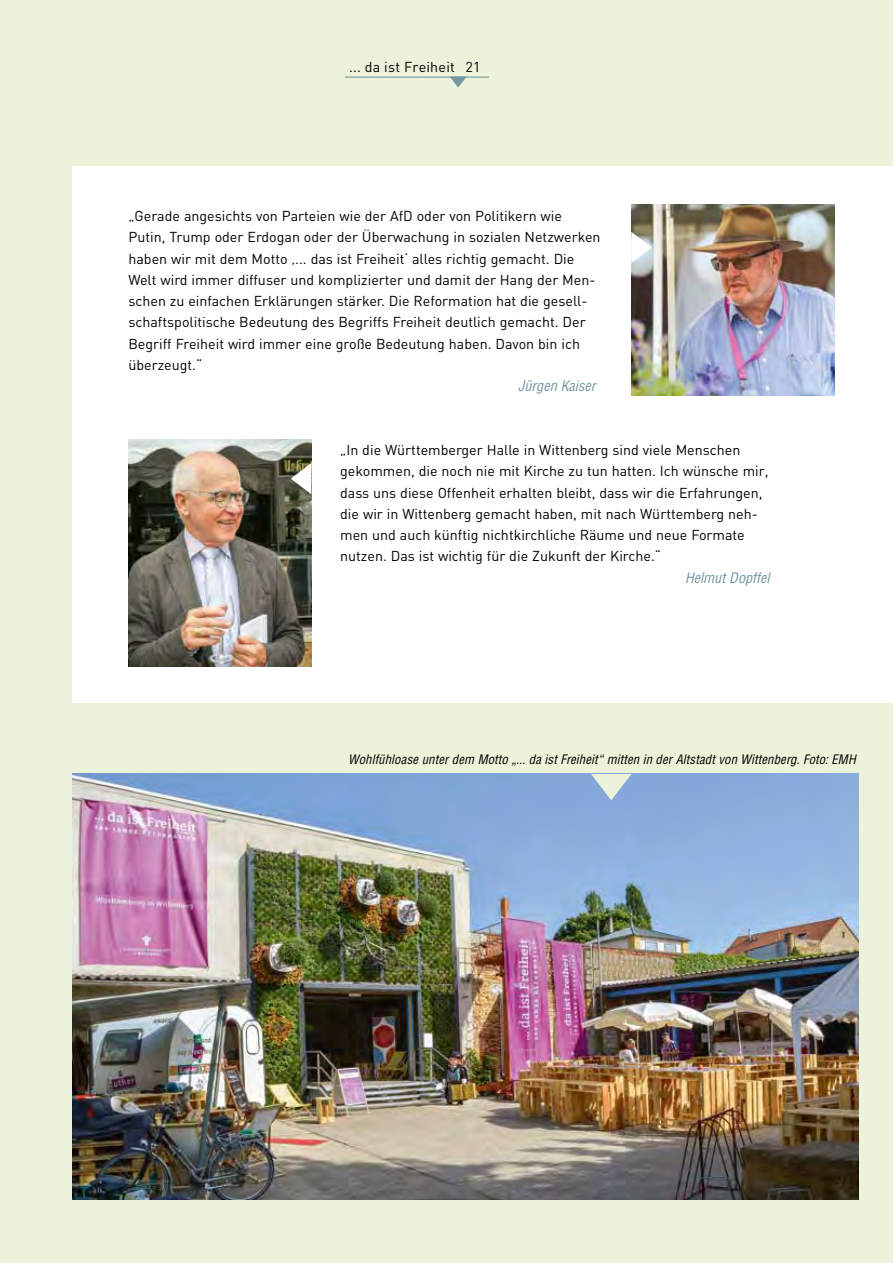
<style>
.page{position:relative;width:893px;height:1263px;background:#ecf3da}
.page>*{position:absolute;margin:0;border:0;box-sizing:border-box;transform-origin:0 0}
.t1{font:14.25px/21.3px "DIN";color:#000}
.t2{font:italic condensed 14.25px "Helvetica LT Std";color:#7497a0}
.t3{font:14.25px "DIN";letter-spacing:.02em;color:#000}
.t4{font:italic condensed 12.75px "Helvetica LT Std";letter-spacing:.01em;color:#000}
</style>
<div class="page">
<div style="left:72px;top:166px;width:821px;height:536px;background:#fff"></div>
<img style="left:72px;top:774px;width:787px;height:425px">
<img style="left:631px;top:204px;width:203px;height:191px">
<img style="left:128px;top:439px;width:183px;height:227px">
<svg style="left:631px;top:232px;width:21px;height:31px"></svg>
<svg style="left:291px;top:463px;width:20px;height:31px"></svg>
<svg style="left:591px;top:774px;width:40px;height:26px"></svg>
<hr style="left:345px;top:77px;width:144px;height:1px;background:#7497a0">
<svg style="left:450px;top:77px;width:17px;height:11px"></svg>
<p class="t3" style="left:349px;top:59px;width:133px">... da ist Freiheit 21</p>
<p class="t1" style="left:128px;top:206px;width:474px">„Gerade angesichts von Parteien wie der AfD oder von Politikern wie Putin, Trump oder Erdogan oder der Überwachung in sozialen Netzwerken haben wir mit dem Motto ‚... das ist Freiheit‘ alles richtig gemacht. Die Welt wird immer diffuser und komplizierter und damit der Hang der Men&shy;schen zu einfachen Erklärungen stärker. Die Reformation hat die gesell&shy;schaftspolitische Bedeutung des Begriffs Freiheit deutlich gemacht. Der Begriff Freiheit wird immer eine große Bedeutung haben. Davon bin ich überzeugt.“</p>
<p class="t2" style="left:518px;top:377px;width:79px">Jürgen Kaiser</p>
<p class="t1" style="left:340px;top:439px;width:430px">„In die Württemberger Halle in Wittenberg sind viele Menschen gekommen, die noch nie mit Kirche zu tun hatten. Ich wünsche mir, dass uns diese Offenheit erhalten bleibt, dass wir die Erfahrungen, die wir in Wittenberg gemacht haben, mit nach Württemberg neh&shy;men und auch künftig nichtkirchliche Räume und neue Formate nutzen. Das ist wichtig für die Zukunft der Kirche.“</p>
<p class="t2" style="left:685px;top:568px;width:86px">Helmut Dopffel</p>
<p class="t4" style="left:348px;top:751px;width:509px">Wohlfühloase unter dem Motto „... da ist Freiheit“ mitten in der Altstadt von Wittenberg. Foto: EMH</p>
</div>
